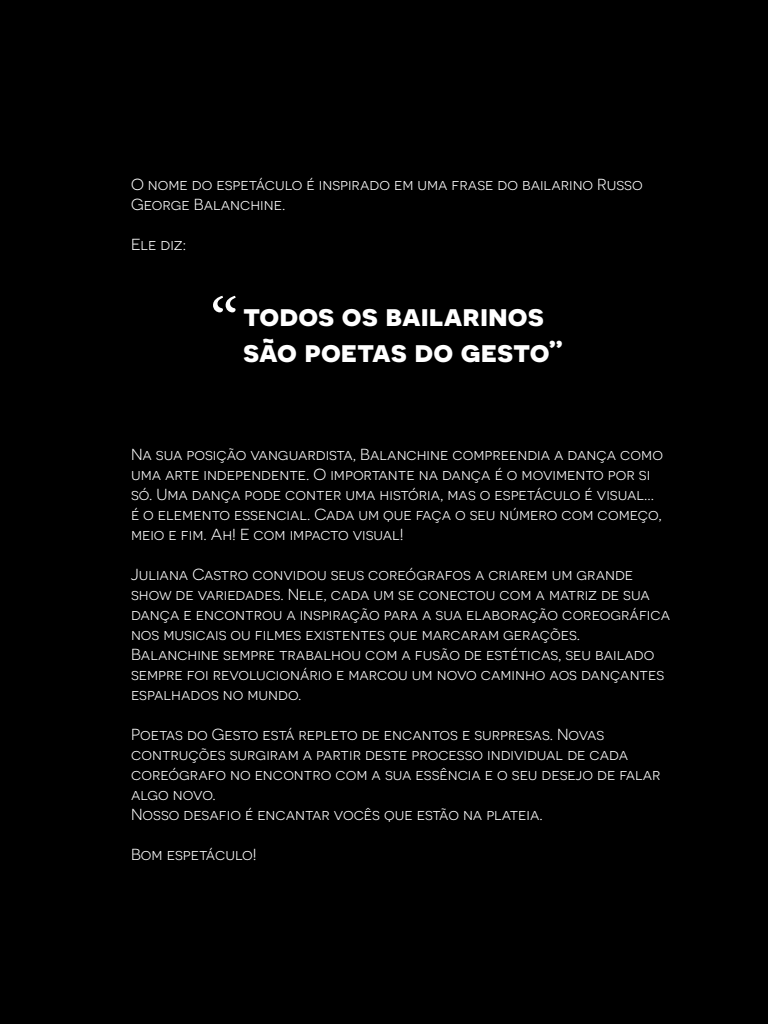
<style>
.page{position:relative;width:768px;height:1024px;background:#000}
.page>*{position:absolute;margin:0;border:0;box-sizing:border-box;transform-origin:0 0}
.t1{font:72px "Minion Pro";color:#fff}
.Correografos{font:700 30px "Novecentosanswide";color:#fff}
.Correografos-2{font:16px/20px "Novecentosanswide";color:#fff}
</style>
<div class="page">
<p class="Correografos-2" style="left:131px;top:175px;width:513px">O nome do espetáculo é inspirado em uma frase do bailarino Russo<br>George Balanchine.</p>
<p class="Correografos-2" style="left:131px;top:235px;width:57px">Ele diz:</p>
<p class="t1" style="left:210px;top:276px;width:30px">“</p>
<p class="Correografos" style="left:243px;top:297px;width:302px">TODOS OS BAILARINOS</p>
<p class="Correografos" style="left:243px;top:333px;width:322px">SÃO POETAS DO GESTO”</p>
<p class="Correografos-2" style="left:131px;top:444px;width:533px">Na sua posição vanguardista, Balanchine compreendia a dança como uma arte independente. O importante na dança é o movimento por si só. Uma dança pode conter uma história, mas o espetáculo é visual... é o elemento essencial. Cada um que faça o seu número com começo, meio e fim. Ah! E com impacto visual!</p>
<p class="Correografos-2" style="left:131px;top:564px;width:541px">Juliana Castro convidou seus coreógrafos a criarem um grande show de variedades. Nele, cada um se conectou com a matriz de sua dança e encontrou a inspiração para a sua elaboração coreográfica nos musicais ou filmes existentes que marcaram gerações.</p>
<p class="Correografos-2" style="left:131px;top:644px;width:535px">Balanchine sempre trabalhou com a fusão de estéticas, seu bailado sempre foi revolucionário e marcou um novo caminho aos dançantes espalhados no mundo.</p>
<p class="Correografos-2" style="left:131px;top:724px;width:531px">Poetas do Gesto está repleto de encantos e surpresas. Novas contruções surgiram a partir deste processo individual de cada coreógrafo no encontro com a sua essência e o seu desejo de falar algo novo.</p>
<p class="Correografos-2" style="left:131px;top:804px;width:413px">Nosso desafio é encantar vocês que estão na plateia.</p>
<p class="Correografos-2" style="left:131px;top:844px;width:127px">Bom espetáculo!</p>
</div>
